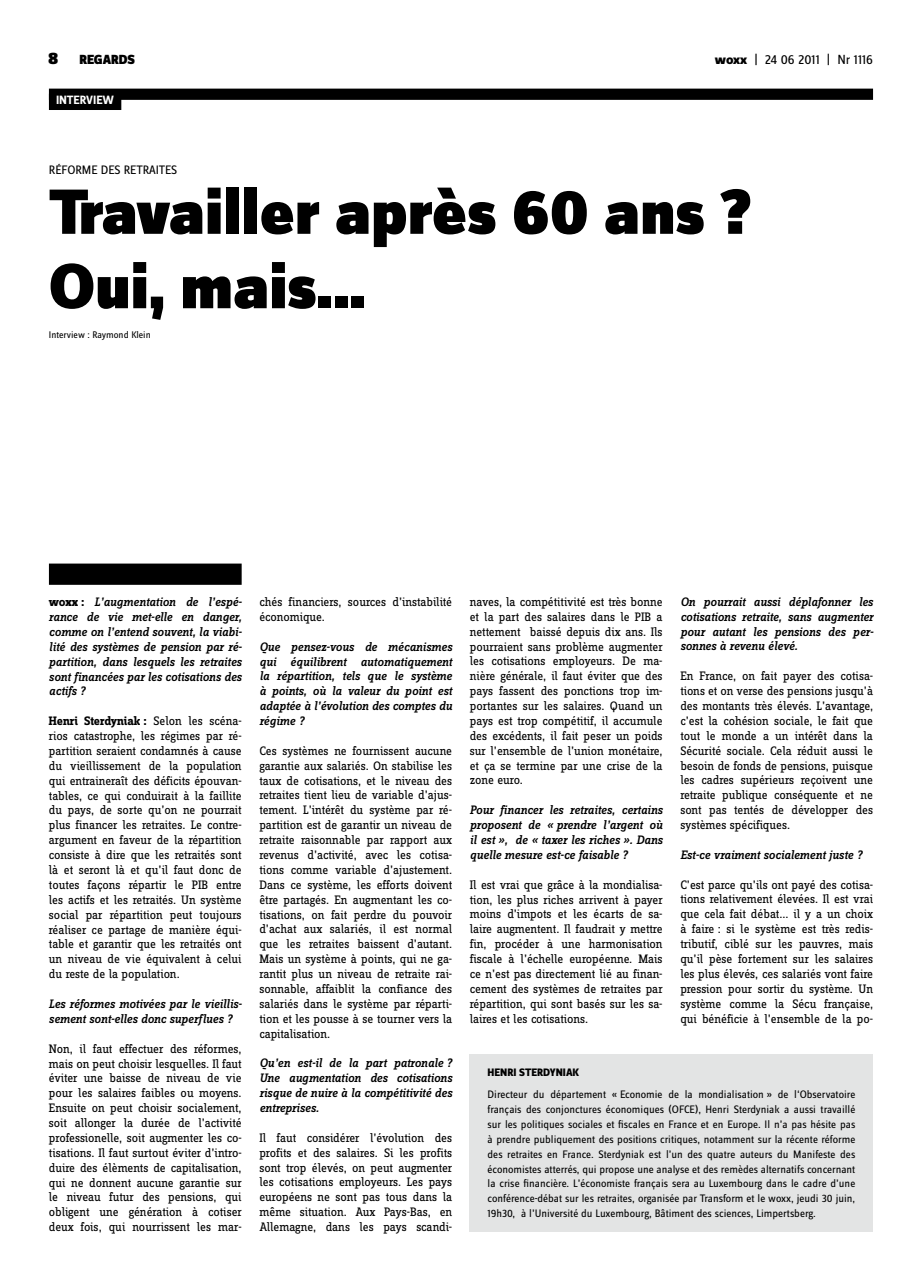
<style>
.page{position:relative;width:922px;height:1276px;background:#fff}
.page>*{position:absolute;margin:0;border:0;box-sizing:border-box;transform-origin:0 0}
.t1{font:900 66.25px/74.4px "Zine Sans Dis";color:#000}
.t2{font:13.75px "Zine Sans Dis";color:#000}
.t3{font:900 13.75px "Zine Sans Dis";letter-spacing:-.01em;color:#000}
.t4{font:12.75px/14.9px "Zine Slab Dis";color:#000;text-align:justify}
.t5{font:italic 500 12.75px/14.9px "Zine Slab Dis";letter-spacing:-.005em;color:#000;text-align:justify}
.t6{font:12.75px "Zine Sans Dis";letter-spacing:-.005em;color:#000}
.t7{font:700 12.5px "Zine Sans Dis";color:#fff}
.t8{font:11.25px/14.9px "Zine Sans Dis";color:#000;text-align:justify}
.t9{font:800 11.25px "Zine Sans Dis";color:#000}
.t10{font:10px "Zine Sans Dis";color:#000}
.s1{font-size:17.5px}
.s2{font-weight:800}
.s3{font-weight:700;font-style:normal}
.s4{font-weight:700}
</style>
<div class="page">
<div style="left:49px;top:89px;width:823px;height:11px;background:#000"></div>
<div style="left:49px;top:94px;width:72px;height:16px;background:#000"></div>
<div style="left:49px;top:563px;width:192px;height:22px;background:#000"></div>
<div style="left:469px;top:1054px;width:403px;height:177px;background:#e3e4e4"></div>
<p class="t3" style="left:48px;top:53px;width:88px"><span class="s1">8</span> REGARDS</p>
<p class="t2" style="left:714px;top:53px;width:160px"><span class="s2">WOXX</span> | 24 06 2011 | Nr 1116</p>
<p class="t7" style="left:56px;top:93px;width:60px">INTERVIEW</p>
<p class="t6" style="left:49px;top:163px;width:130px">RÉFORME DES RETRAITES</p>
<h1 class="t1" style="left:49px;top:179px;width:704px">Travailler après 60 ans ?<br>Oui, mais...</h1>
<p class="t10" style="left:49px;top:329px;width:103px">Interview : Raymond Klein</p>
<p class="t5" style="left:49px;top:594px;width:194px"><span class="s3">woxx :</span> L’augmentation de l’espé&shy;rance de vie met-elle en danger, comme on l’entend souvent, la viabi&shy;lité des systèmes de pension par ré&shy;partition, dans lesquels les retraites sont financées par les cotisations des actifs ?</p>
<p class="t4" style="left:49px;top:714px;width:194px"><span class="s4">Henri Sterdyniak :</span> Selon les scéna&shy;rios catastrophe, les régimes par ré&shy;partition seraient condamnés à cause du vieillissement de la population qui entraineraît des déficits épouvan&shy;tables, ce qui conduirait à la faillite du pays, de sorte qu’on ne pourrait plus financer les retraites. Le contre&shy;argument en faveur de la répartition consiste à dire que les retraités sont là et seront là et qu’il faut donc de toutes façons répartir le PIB entre les actifs et les retraités. Un système social par répartition peut toujours réaliser ce partage de manière équi&shy;table et garantir que les retraités ont un niveau de vie équivalent à celui du reste de la population.</p>
<p class="t5" style="left:49px;top:996px;width:194px">Les réformes motivées par le vieillis&shy;sement sont-elles donc superflues ?</p>
<p class="t4" style="left:49px;top:1041px;width:194px">Non, il faut effectuer des réformes, mais on peut choisir lesquelles. Il faut éviter une baisse de niveau de vie pour les salaires faibles ou moyens.<br>Ensuite on peut choisir socialement, soit allonger la durée de l’activité professionelle, soit augmenter les co&shy;tisations. Il faut surtout éviter d’intro&shy;duire des élèments de capitalisation, qui ne donnent aucune garantie sur le niveau futur des pensions, qui obligent une génération à cotiser deux fois, qui nourrissent les mar-</p>
<p class="t4" style="left:259px;top:595px;width:194px">chés financiers, sources d’instabilité économique.</p>
<p class="t5" style="left:259px;top:639px;width:194px">Que pensez-vous de mécanismes qui équilibrent automatiquement la répartition, tels que le système à points, où la valeur du point est adaptée à l’évolution des comptes du régime ?</p>
<p class="t4" style="left:259px;top:744px;width:194px">Ces systèmes ne fournissent aucune garantie aux salariés. On stabilise les taux de cotisations, et le niveau des retraites tient lieu de variable d’ajus&shy;tement. L’intérêt du système par ré&shy;partition est de garantir un niveau de retraite raisonnable par rapport aux revenus d’activité, avec les cotisa&shy;tions comme variable d’ajustement.<br>Dans ce système, les efforts doivent être partagés. En augmentant les co&shy;tisations, on fait perdre du pouvoir d’achat aux salariés, il est normal que les retraites baissent d’autant.<br>Mais un système à points, qui ne ga&shy;rantit plus un niveau de retraite rai&shy;sonnable, affaiblit la confiance des salariés dans le système par réparti&shy;tion et les pousse à se tourner vers la capitalisation.</p>
<p class="t5" style="left:259px;top:1056px;width:194px">Qu’en est-il de la part patronale ?<br>Une augmentation des cotisations risque de nuire à la compétitivité des entreprises.</p>
<p class="t4" style="left:259px;top:1131px;width:194px">Il faut considérer l’évolution des profits et des salaires. Si les profits sont trop élevés, on peut augmenter les cotisations employeurs. Les pays européens ne sont pas tous dans la même situation. Aux Pays-Bas, en Allemagne, dans les pays scandi-</p>
<p class="t4" style="left:469px;top:595px;width:194px">naves, la compétitivité est très bonne et la part des salaires dans le PIB a nettement baissé depuis dix ans. Ils pourraient sans problème augmenter les cotisations employeurs. De ma&shy;nière générale, il faut éviter que des pays fassent des ponctions trop im&shy;portantes sur les salaires. Quand un pays est trop compétitif, il accumule des excédents, il fait peser un poids sur l’ensemble de l’union monétaire, et ça se termine par une crise de la zone euro.</p>
<p class="t5" style="left:469px;top:802px;width:194px">Pour financer les retraites, certains proposent de « prendre l’argent où il est », de « taxer les riches ». Dans quelle mesure est-ce faisable ?</p>
<p class="t4" style="left:469px;top:877px;width:194px">Il est vrai que grâce à la mondialisa&shy;tion, les plus riches arrivent à payer moins d’impots et les écarts de sa&shy;laire augmentent. Il faudrait y mettre fin, procéder à une harmonisation fiscale à l’échelle européenne. Mais ce n’est pas directement lié au finan&shy;cement des systèmes de retraites par répartition, qui sont basés sur les sa&shy;laires et les cotisations.</p>
<p class="t5" style="left:680px;top:594px;width:194px">On pourrait aussi déplafonner les cotisations retraite, sans augmenter pour autant les pensions des per&shy;sonnes à revenu élevé.</p>
<p class="t4" style="left:680px;top:669px;width:194px">En France, on fait payer des cotisa&shy;tions et on verse des pensions jusqu’à des montants très élevés. L’avantage, c’est la cohésion sociale, le fait que tout le monde a un intérêt dans la Sécurité sociale. Cela réduit aussi le besoin de fonds de pensions, puisque les cadres supérieurs reçoivent une retraite publique conséquente et ne sont pas tentés de développer des systèmes spécifiques.</p>
<p class="t5" style="left:680px;top:847px;width:183px">Est-ce vraiment socialement juste ?</p>
<p class="t4" style="left:680px;top:877px;width:194px">C’est parce qu’ils ont payé des cotisa&shy;tions relativement élevées. Il est vrai que cela fait débat... il y a un choix à faire : si le système est très redis&shy;tributif, ciblé sur les pauvres, mais qu’il pèse fortement sur les salaires les plus élevés, ces salariés vont faire pression pour sortir du système. Un système comme la Sécu française, qui bénéficie à l’ensemble de la po-</p>
<p class="t9" style="left:487px;top:1066px;width:93px">HENRI STERDYNIAK</p>
<p class="t8" style="left:487px;top:1087px;width:369px">Directeur du département « Economie de la mondialisation » de l‘Observatoire français des conjonctures économiques (OFCE), Henri Sterdyniak a aussi travaillé sur les politiques sociales et fiscales en France et en Europe. Il n’a pas hésite pas à prendre publiquement des positions critiques, notamment sur la récente réforme des retraites en France. Sterdyniak est l’un des quatre auteurs du Manifeste des économistes atterrés, qui propose une analyse et des remèdes alternatifs concernant la crise financière. L’économiste français sera au Luxembourg dans le cadre d’une conférence-débat sur les retraites, organisée par Transform et le woxx, jeudi 30 juin, 19h30, à l’Université du Luxembourg, Bâtiment des sciences, Limpertsberg.</p>
</div>
